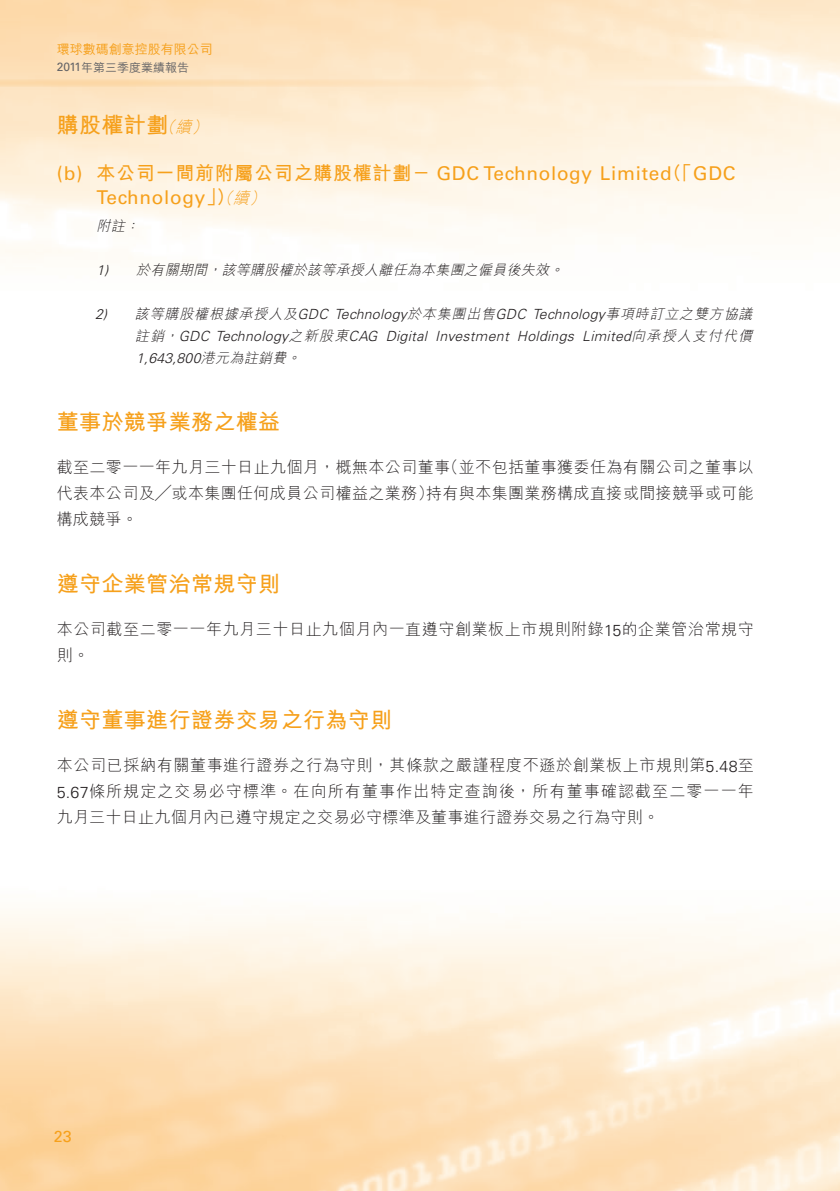
<style>
.page{position:relative;width:840px;height:1191px;background:#fff}
.page>*{position:absolute;margin:0;border:0;box-sizing:border-box;transform-origin:0 0}
.t1{font:700 22px "M Hei HK";letter-spacing:.015em;color:#f6a01b}
.t2{font:19px "Univers LT Std";letter-spacing:.035em;color:#f6a01b}
.t3{font:300 16px/26px "M Hei HK";letter-spacing:.025em;color:#231f20}
.t4{font:italic 300 16px "M Hei HK";color:#f6a01b}
.t5{font:16px "Univers LT Std";color:#f6a01b}
.t6{font:italic 300 14px "M Hei HK";color:#231f20}
.t7{font:italic 300 14px "Univers LT Std";color:#231f20}
.t8{font:500 13px "M Hei HK";color:#f6a01b}
.t9{font:500 12px "M Hei HK";color:#636366}
.s1{font-family:"Univers LT Std";font-weight:400}
.s2{font-family:"M Hei HK";font-weight:700}
.s3{font-family:"M Hei HK";font-weight:300;font-style:italic;font-size:16px}
.s4{font-family:"Univers LT Std"}
.s5{font-family:"M Hei HK"}
</style>
<div class="page">
<svg style="left:0;top:80px;width:837px;height:7px"></svg>
<p class="t8" style="left:57px;top:39px;width:157px">環球數碼創意控股有限公司</p>
<p class="t9" style="left:57px;top:59px;width:134px"><span class="s1">2011</span>年第三季度業績報告</p>
<h1 class="t1" style="left:57px;top:109px;width:113px">購股權計劃</h1>
<p class="t4" style="left:175px;top:116px;width:22px">續</p>
<p class="t4" style="left:159px;top:116px;width:22px">（</p>
<p class="t4" style="left:192px;top:116px;width:22px">(</p>
<p class="t2" style="left:57px;top:162px;width:27px">b( )</p>
<p class="t2" style="left:96px;top:162px;width:576px"><span class="s2">本公司一間前附屬公司之購股權計劃－</span> GDC Technology Limited</p>
<p class="t2" style="left:662px;top:162px;width:74px"><span class="s2">（「</span>GDC</p>
<p class="t2" style="left:96px;top:186px;width:143px">Technology<span class="s2">」）</span><span class="s3">（</span></p>
<p class="t6" style="left:125px;top:216px;width:20px">：</p>
<p class="t4" style="left:233px;top:186px;width:22px">續</p>
<p class="t4" style="left:249px;top:186px;width:22px">(</p>
<p class="t6" style="left:96px;top:216px;width:34px">附註</p>
<p class="t7" style="left:96px;top:262px;width:17px">)1</p>
<p class="t7" style="left:95px;top:306px;width:17px">)2</p>
<p class="t6" style="left:221px;top:260px;width:333px">該等購股權於該等承授人離任為本集團之僱員後失效</p>
<p class="t6" style="left:136px;top:260px;width:77px">於有關期間</p>
<p class="t6" style="left:549px;top:260px;width:20px">。</p>
<p class="t6" style="left:207px;top:260px;width:20px">，</p>
<p class="t6" style="left:135px;top:304px;width:623px">該等購股權根據承授人及<span class="s4">GDC Technology</span>於本集團出售<span class="s4">GDC Technology</span>事項時訂立之雙方協議</p>
<p class="t7" style="left:179px;top:328px;width:579px">GDC Technology<span class="s5">之新股東</span>CAG Digital Investment Holdings Limited<span class="s5">向承授人支付代價</span></p>
<p class="t6" style="left:135px;top:326px;width:35px">註銷</p>
<p class="t6" style="left:164px;top:326px;width:20px">，</p>
<p class="t6" style="left:201px;top:348px;width:91px">港元為註銷費</p>
<p class="t7" style="left:136px;top:350px;width:70px">1,643,800</p>
<p class="t6" style="left:286px;top:348px;width:20px">。</p>
<h1 class="t1" style="left:57px;top:406px;width:225px">董事於競爭業務之權益</h1>
<p class="t3" style="left:442px;top:454px;width:313px">（並不包括董事獲委任為有關公司之董事以</p>
<p class="t3" style="left:426px;top:454px;width:329px;text-indent:-369px">截至二零一一年九月三十日止九個月，概無本公司董事<br>持有與本集團業務構成直接或間接競爭或可能</p>
<p class="t3" style="left:57px;top:480px;width:378px">代表本公司及╱或本集團任何成員公司權益之業務）構成競爭。</p>
<h1 class="t1" style="left:57px;top:568px;width:225px">遵守企業管治常規守則</h1>
<p class="t3" style="left:57px;top:616px;width:698px">本公司截至二零一一年九月三十日止九個月內一直遵守創業板上市規則附錄<span class="s4">15</span>的企業管治常規守則。</p>
<h1 class="t1" style="left:57px;top:704px;width:337px">遵守董事進行證券交易之行為守則</h1>
<p class="t3" style="left:57px;top:752px;width:698px;text-align:justify">本公司已採納有關董事進行證券之行為守則，其條款之嚴謹程度不遜於創業板上市規則第<span class="s4">5.48</span>至<span class="s4">5.67</span>條所規定之交易必守標準。在向所有董事作出特定查詢後，所有董事確認截至二零一一年九月三十日止九個月內已遵守規定之交易必守標準及董事進行證券交易之行為守則。</p>
<p class="t5" style="left:54px;top:1126px;width:18px">23</p>
</div>
